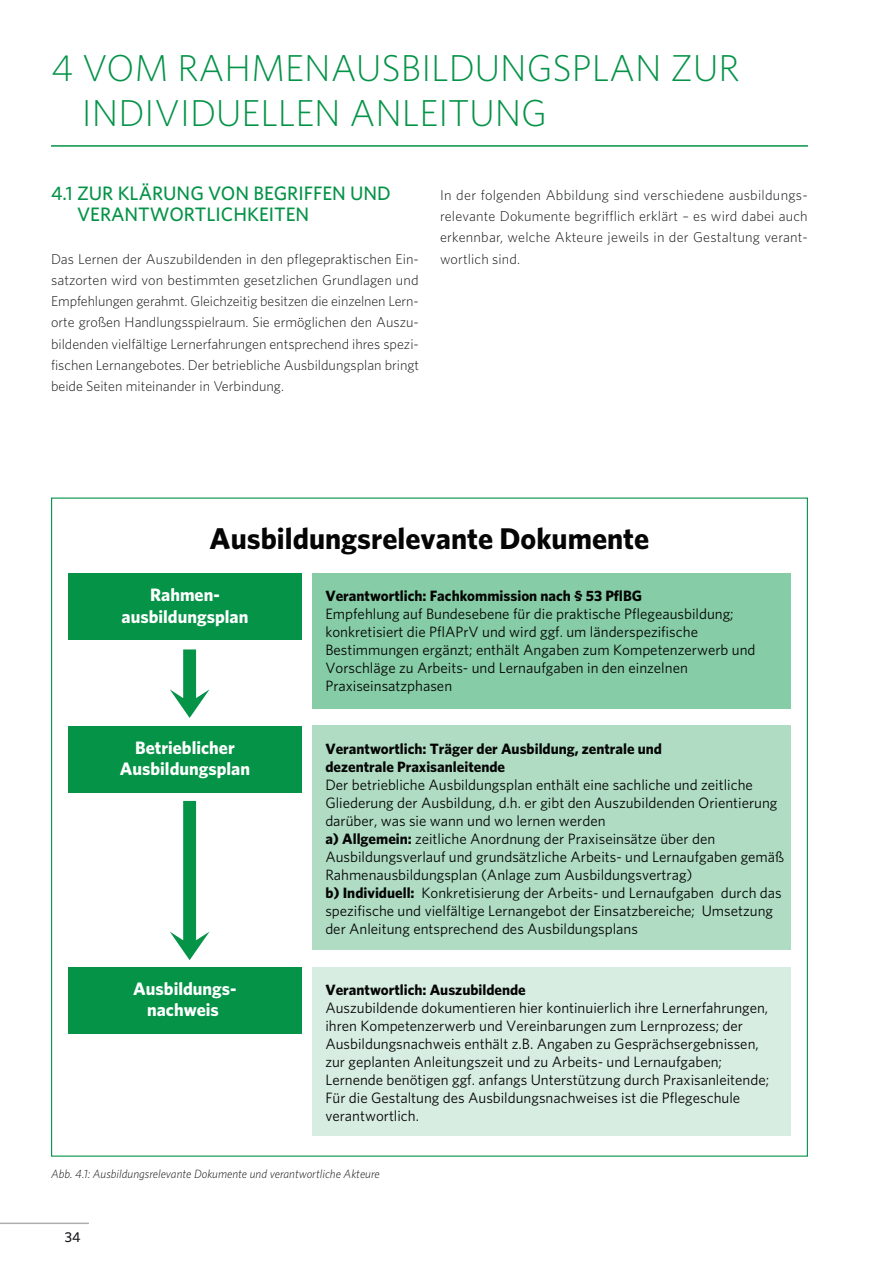
<style>
.page{position:relative;width:893px;height:1263px;background:#fff}
.page>*{position:absolute;margin:0;border:0;box-sizing:border-box;transform-origin:0 0}
.t1{font:300 37.5px/45px "Whitney";color:#049347}
.t2{font:700 30px "Whitney";color:#040504}
.t3{font:500 19.5px/21.3px "Whitney";color:#049347}
.t4{font:700 18px/21.6px "Whitney";color:#fff;text-align:center}
.t5{font:15px/18px "Whitney";color:#040504}
.t6{font:700 15px/18px "Whitney";color:#040504}
.t7{font:300 14.25px/21.3px "Whitney";color:#141517;text-align:justify}
.t8{font:500 14.25px "Whitney";color:#141517}
.t9{font:italic 300 12px "Whitney";color:#141517}
.s1{font-weight:700}
</style>
<div class="page">
<hr style="left:0;top:1222px;width:89px;height:2px;background:#afafaf">
<hr style="left:51px;top:145px;width:757px;height:2px;background:#049347">
<div style="left:68px;top:574px;width:234px;height:66px;background:#049347"></div>
<div style="left:313px;top:574px;width:478px;height:135px;background:#86cca6"></div>
<div style="left:68px;top:726px;width:234px;height:67px;background:#049347"></div>
<div style="left:313px;top:726px;width:478px;height:224px;background:#b0dcc4"></div>
<div style="left:68px;top:967px;width:234px;height:67px;background:#049347"></div>
<div style="left:313px;top:967px;width:478px;height:169px;background:#d8ede1"></div>
<svg style="left:170px;top:649px;width:40px;height:69px"></svg>
<svg style="left:170px;top:801px;width:40px;height:159px"></svg>
<h1 class="t1" style="left:82px;top:48px;width:659px;text-indent:-31px">4 VOM RAHMENAUSBILDUNGSPLAN ZUR<br>INDIVIDUELLEN ANLEITUNG</h1>
<h3 class="t3" style="left:77px;top:184px;width:315px;text-indent:-26px">4.1 ZUR KLÄRUNG VON BEGRIFFEN UND<br>VERANTWORTLICHKEITEN</h3>
<p class="t7" style="left:51px;top:249px;width:370px">Das Lernen der Auszubildenden in den pflegepraktischen Ein&shy;satzorten wird von bestimmten gesetzlichen Grundlagen und Empfehlungen gerahmt. Gleichzeitig besitzen die einzelnen Lern&shy;orte großen Handlungsspielraum. Sie ermöglichen den Auszu&shy;bildenden vielfältige Lernerfahrungen entsprechend ihres spezi&shy;fischen Lernangebotes. Der betriebliche Ausbildungsplan bringt beide Seiten miteinander in Verbindung.</p>
<p class="t7" style="left:440px;top:185px;width:369px">In der folgenden Abbildung sind verschiedene ausbildungs&shy;relevante Dokumente begrifflich erklärt – es wird dabei auch erkennbar, welche Akteure jeweils in der Gestaltung verant&shy;wortlich sind.</p>
<h2 class="t2" style="left:210px;top:527px;width:441px">Ausbildungsrelevante Dokumente</h2>
<p class="t4" style="left:122px;top:586px;width:128px">Rahmen&shy;ausbildungsplan</p>
<p class="t6" style="left:325px;top:588px;width:318px">Verantwortlich: Fachkommission nach § 53 PflBG</p>
<p class="t5" style="left:325px;top:606px;width:432px">Empfehlung auf Bundesebene für die praktische Pflegeausbildung; konkretisiert die PflAPrV und wird ggf. um länderspezifische Bestimmungen ergänzt; enthält Angaben zum Kompetenzerwerb und Vorschläge zu Arbeits- und Lernaufgaben in den einzelnen Praxiseinsatzphasen</p>
<p class="t4" style="left:120px;top:738px;width:132px">Betrieblicher<br>Ausbildungsplan</p>
<p class="t6" style="left:325px;top:740px;width:338px">Verantwortlich: Träger der Ausbildung, zentrale und dezentrale Praxisanleitende</p>
<p class="t5" style="left:325px;top:776px;width:460px">Der betriebliche Ausbildungsplan enthält eine sachliche und zeitliche Gliederung der Ausbildung, d.h. er gibt den Auszubildenden Orientierung darüber, was sie wann und wo lernen werden<br><span class="s1">a) Allgemein:</span> zeitliche Anordnung der Praxiseinsätze über den Ausbildungsverlauf und grundsätzliche Arbeits- und Lernaufgaben gemäß Rahmenausbildungsplan (Anlage zum Ausbildungsvertrag)<br><span class="s1">b) Individuell:</span> Konkretisierung der Arbeits- und Lernaufgaben durch das spezifische und vielfältige Lernangebot der Einsatzbereiche; Umsetzung der Anleitung entsprechend des Ausbildungsplans</p>
<p class="t4" style="left:133px;top:979px;width:105px">Ausbildungs&shy;nachweis</p>
<p class="t6" style="left:325px;top:982px;width:202px">Verantwortlich: Auszubildende</p>
<p class="t5" style="left:325px;top:1000px;width:445px">Auszubildende dokumentieren hier kontinuierlich ihre Lernerfahrungen, ihren Kompetenzerwerb und Vereinbarungen zum Lernprozess; der Ausbildungsnachweis enthält z.B. Angaben zu Gesprächsergebnissen, zur geplanten Anleitungszeit und zu Arbeits- und Lernaufgaben; Lernende benötigen ggf. anfangs Unterstützung durch Praxisanleitende; Für die Gestaltung des Ausbildungsnachweises ist die Pflegeschule verantwortlich.</p>
<p class="t9" style="left:51px;top:1169px;width:330px">Abb. 4.1: Ausbildungsrelevante Dokumente und verantwortliche Akteure</p>
<p class="t8" style="left:65px;top:1231px;width:17px">34</p>
</div>
